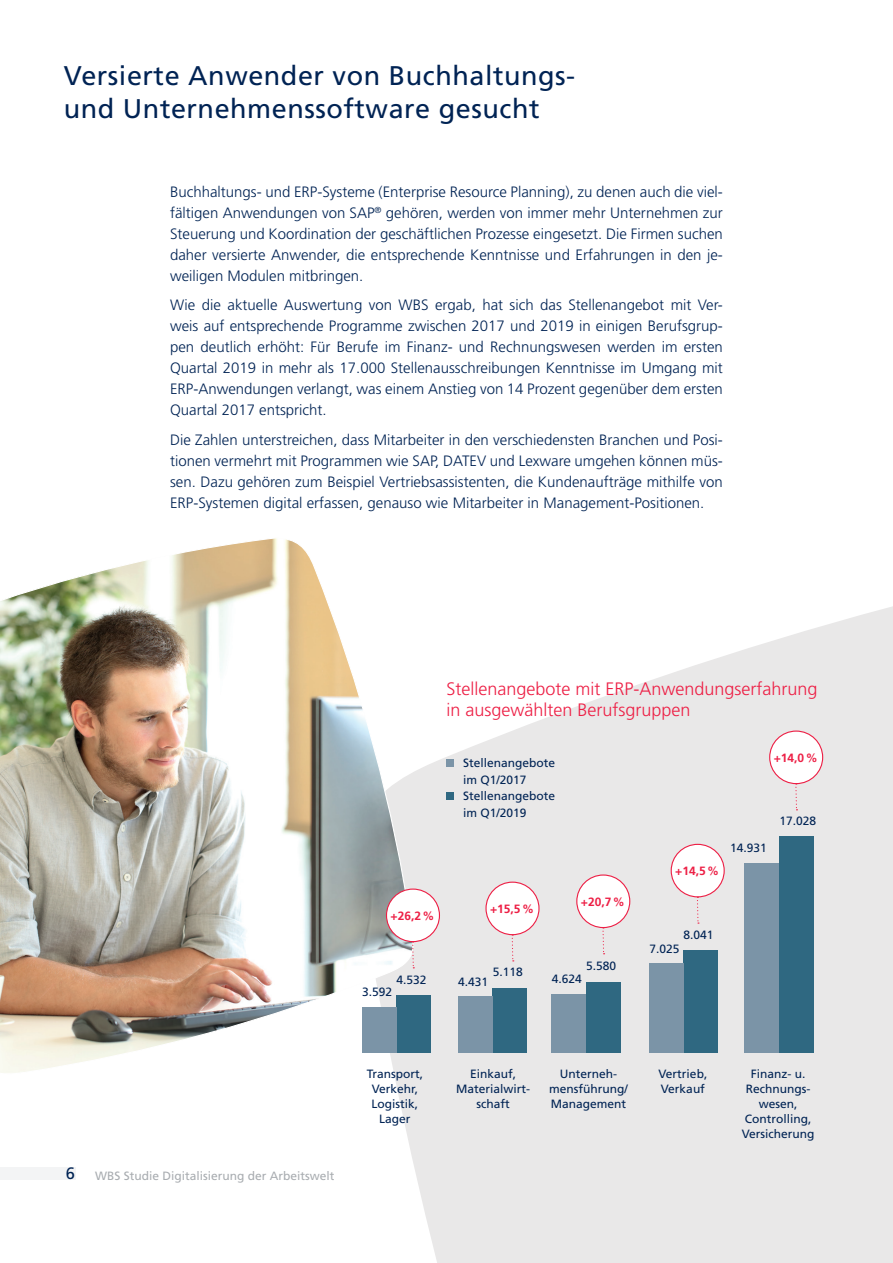
<style>
.page{position:relative;width:893px;height:1263px;background:#fff}
.page>*{position:absolute;margin:0;border:0;box-sizing:border-box;transform-origin:0 0}
.t1{font:27px/33px "Frutiger";letter-spacing:.02em;color:#002354}
.t2{font:300 18px/21px "Frutiger";color:#ed1f45}
.t3{font:300 15px/21px "Frutiger";color:#002354;text-align:justify}
.t4{font:12px/15px "Frutiger";color:#002354;text-align:center}
.t5{font:12px "Frutiger";color:#a9adb1}
.t6{font:700 12px "Frutiger";color:#ed1f45}
.s1{font-size:16.5px;color:#002354}
</style>
<div class="page">
<div style="left:0;top:1166px;width:75px;height:13px;background:#f3f4f5"></div>
<svg style="left:395px;top:606px;width:498px;height:657px;background:#ebeaeb"></svg>
<img style="left:0;top:538px;width:416px;height:539px">
<div style="left:386px;top:889px;width:53px;height:52px;background:#fff;border-radius:50%"></div>
<div style="left:386px;top:888px;width:54px;height:54px;border:1px solid #ed1f45;border-radius:50%"></div>
<svg style="left:412px;top:941px;width:2px;height:27px"></svg>
<div style="left:486px;top:882px;width:53px;height:53px;background:#fff;border-radius:50%"></div>
<div style="left:485px;top:881px;width:55px;height:54px;border:1px solid #ed1f45;border-radius:50%"></div>
<svg style="left:511px;top:934px;width:3px;height:27px"></svg>
<div style="left:577px;top:875px;width:53px;height:52px;background:#fff;border-radius:50%"></div>
<div style="left:576px;top:874px;width:54px;height:54px;border:1px solid #ed1f45;border-radius:50%"></div>
<svg style="left:602px;top:927px;width:3px;height:27px"></svg>
<div style="left:671px;top:844px;width:53px;height:53px;background:#fff;border-radius:50%"></div>
<div style="left:671px;top:844px;width:54px;height:53px;border:1px solid #ed1f45;border-radius:50%"></div>
<svg style="left:696px;top:897px;width:3px;height:27px"></svg>
<div style="left:770px;top:731px;width:53px;height:53px;background:#fff;border-radius:50%"></div>
<div style="left:769px;top:730px;width:54px;height:54px;border:1px solid #ed1f45;border-radius:50%"></div>
<svg style="left:795px;top:783px;width:3px;height:27px"></svg>
<div style="left:396px;top:995px;width:35px;height:58px;background:#2f6881"></div>
<div style="left:683px;top:951px;width:35px;height:102px;background:#2f6881"></div>
<div style="left:779px;top:837px;width:34px;height:216px;background:#2f6881"></div>
<div style="left:362px;top:1007px;width:34px;height:46px;background:#7b94a7"></div>
<div style="left:586px;top:982px;width:34px;height:71px;background:#2f6881"></div>
<div style="left:552px;top:994px;width:34px;height:59px;background:#7b94a7"></div>
<div style="left:493px;top:988px;width:34px;height:65px;background:#2f6881"></div>
<div style="left:458px;top:996px;width:35px;height:57px;background:#7b94a7"></div>
<div style="left:649px;top:963px;width:34px;height:90px;background:#7b94a7"></div>
<div style="left:744px;top:863px;width:35px;height:190px;background:#7b94a7"></div>
<div style="left:446px;top:759px;width:8px;height:8px;background:#7b94a7"></div>
<div style="left:446px;top:792px;width:8px;height:8px;background:#2f6881"></div>
<h1 class="t1" style="left:64px;top:59px;width:513px">Versierte Anwender von Buchhaltungs&shy;und Unternehmenssoftware gesucht</h1>
<p class="t3" style="left:170px;top:181px;width:554px">Buchhaltungs- und ERP-Systeme (Enterprise Resource Planning), zu denen auch die viel&shy;fältigen Anwendungen von SAP<sup>®</sup> gehören, werden von immer mehr Unternehmen zur Steuerung und Koordination der geschäftlichen Prozesse eingesetzt. Die Firmen suchen daher versierte Anwender, die entsprechende Kenntnisse und Erfahrungen in den je&shy;weiligen Modulen mitbringen.</p>
<p class="t3" style="left:170px;top:295px;width:554px">Wie die aktuelle Auswertung von WBS ergab, hat sich das Stellenangebot mit Ver&shy;weis auf entsprechende Programme zwischen 2017 und 2019 in einigen Berufsgrup&shy;pen deutlich erhöht: Für Berufe im Finanz- und Rechnungswesen werden im ersten Quartal 2019 in mehr als 17.000 Stellenausschreibungen Kenntnisse im Umgang mit ERP-Anwendungen verlangt, was einem Anstieg von 14 Prozent gegenüber dem ersten Quartal 2017 entspricht.</p>
<p class="t3" style="left:170px;top:429px;width:554px">Die Zahlen unterstreichen, dass Mitarbeiter in den verschiedensten Branchen und Posi&shy;tionen vermehrt mit Programmen wie SAP, DATEV und Lexware umgehen können müs&shy;sen. Dazu gehören zum Beispiel Vertriebsassistenten, die Kundenaufträge mithilfe von ERP-Systemen digital erfassen, genauso wie Mitarbeiter in Management-Positionen.</p>
<p class="t2" style="left:446px;top:678px;width:373px">Stellenangebote mit ERP-Anwendungserfahrung in ausgewählten Berufsgruppen</p>
<p class="t4" style="left:463px;top:755px;width:94px;line-height:16.5px;text-align:left">Stellenangebote im Q1/2017<br>Stellenangebote im Q1/2019</p>
<p class="t6" style="left:774px;top:751px;width:46px">+14,0%</p>
<p class="t4" style="left:780px;top:813px;width:38px">17.028</p>
<p class="t6" style="left:391px;top:909px;width:46px">+26,2%</p>
<p class="t4" style="left:396px;top:972px;width:32px">4.532</p>
<p class="t4" style="left:362px;top:984px;width:32px">3.592</p>
<p class="t6" style="left:490px;top:902px;width:46px">+15,5%</p>
<p class="t6" style="left:581px;top:895px;width:46px">+20,7%</p>
<p class="t4" style="left:586px;top:958px;width:32px">5.580</p>
<p class="t4" style="left:493px;top:964px;width:32px">5.118</p>
<p class="t4" style="left:458px;top:974px;width:32px">4.431</p>
<p class="t4" style="left:552px;top:971px;width:32px">4.624</p>
<p class="t6" style="left:675px;top:864px;width:46px">+14,5%</p>
<p class="t4" style="left:730px;top:840px;width:38px">14.931</p>
<p class="t4" style="left:683px;top:927px;width:32px">8.041</p>
<p class="t4" style="left:649px;top:942px;width:32px">7.025</p>
<p class="t5" style="left:66px;top:1169px;width:270px"><span class="s1">6</span> WBS Studie Digitalisierung der Arbeitswelt</p>
<p class="t4" style="left:367px;top:1066px;width:58px">Transport,<br>Verkehr,<br>Logistik,<br>Lager</p>
<p class="t4" style="left:456px;top:1066px;width:76px">Einkauf,<br>Materialwirt&shy;schaft</p>
<p class="t4" style="left:549px;top:1066px;width:80px">Unterneh&shy;mensführung/<br>Management</p>
<p class="t4" style="left:658px;top:1066px;width:50px;text-align:left">Vertrieb,<br>Verkauf</p>
<p class="t4" style="left:742px;top:1066px;width:74px">Finanz- u.<br>Rechnungs&shy;wesen,<br>Controlling,<br>Versicherung</p>
</div>
